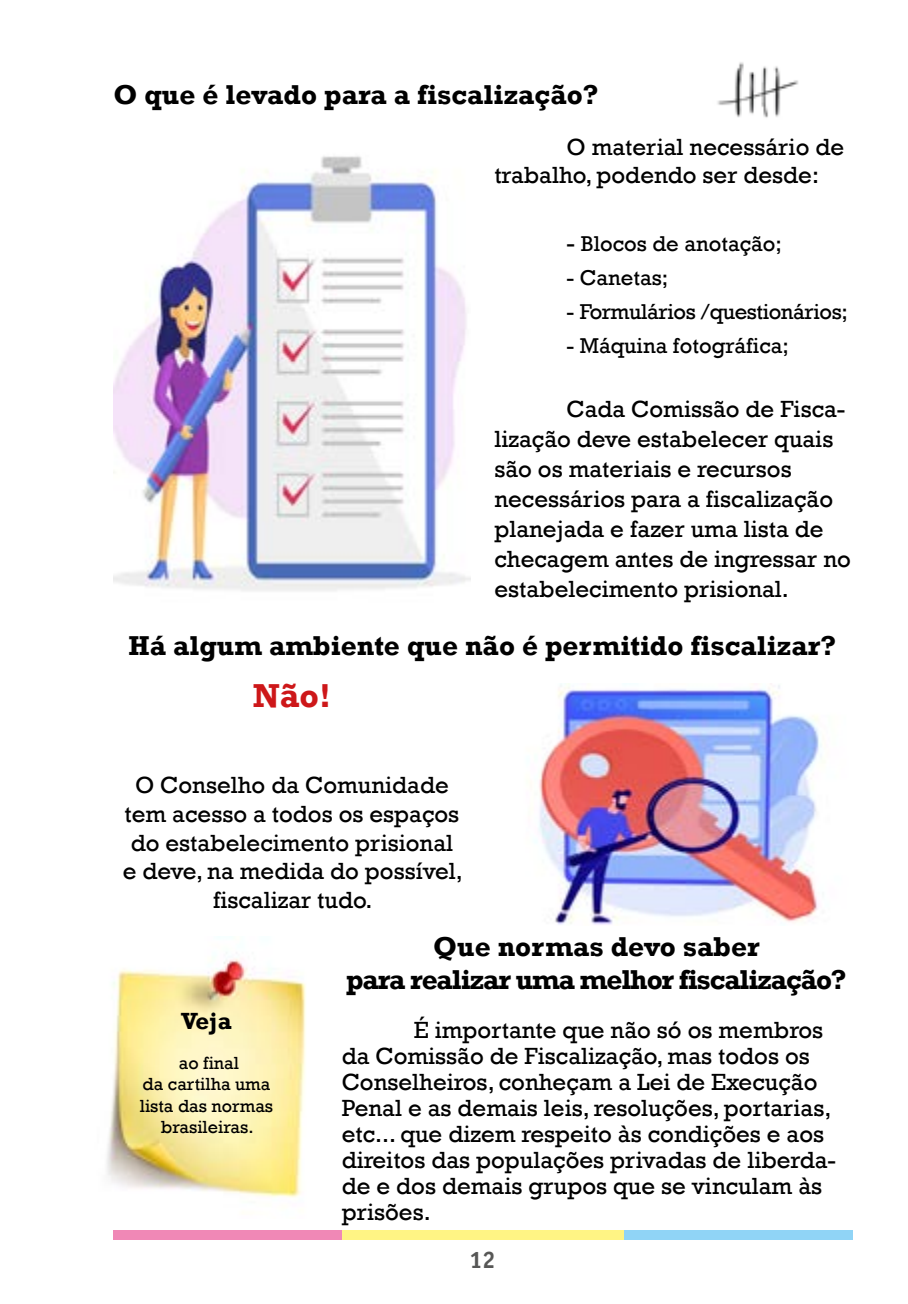
<style>
.page{position:relative;width:908px;height:1304px;background:#fff}
.page>*{position:absolute;margin:0;border:0;box-sizing:border-box;transform-origin:0 0}
.t1{font:700 34px "Rockwell";color:#cd1719}
.t2{font:700 28px "Rockwell";color:#000}
.t3{font:700 28px/33.6px "Rockwell";letter-spacing:-.04em;color:#000;text-align:center}
.t4{font:24px/26px "Rockwell";color:#000}
.t5{font:700 24px "Rockwell";color:#000}
.t6{font:700 24px "Officina Sans";color:#575756}
.t7{font:22px "Rockwell";color:#000}
.t8{font:22px "Rockwell";letter-spacing:-.02em;color:#000}
.t9{font:18px/21.6px "Rockwell";color:#000;text-align:center}
.s1{font-size:24px}
</style>
<div class="page">
<div style="left:333px;top:1230px;width:291px;height:10px;background:#fff484"></div>
<div style="left:624px;top:1230px;width:228px;height:10px;background:#90d4f6"></div>
<div style="left:113px;top:1230px;width:228px;height:10px;background:#f088b6"></div>
<img style="left:535px;top:683px;width:286px;height:242px">
<img style="left:717px;top:62px;width:82px;height:56px">
<img style="left:107px;top:958px;width:199px;height:240px">
<img style="left:113px;top:156px;width:357px;height:435px">
<p class="t2" style="left:113px;top:78px;width:486px">O que é levado para a fiscalização?</p>
<p class="t4" style="left:494px;top:133px;width:351px;line-height:28.8px;text-indent:72px">O material necessário de trabalho, podendo ser desde:</p>
<p class="t7" style="left:566px;top:231px;width:217px"><span class="s1">-</span> Blocos de anotação;</p>
<p class="t7" style="left:566px;top:265px;width:103px">- Canetas;</p>
<p class="t8" style="left:566px;top:299px;width:283px">- Formulários /questionários;</p>
<p class="t7" style="left:566px;top:333px;width:224px">- Máquina fotográfica;</p>
<p class="t4" style="left:494px;top:395px;width:358px;line-height:30px;text-indent:72px">Cada Comissão de Fisca&shy;lização deve estabelecer quais são os materiais e recursos necessários para a fiscalização planejada e fazer uma lista de checagem antes de ingressar no estabelecimento prisional.</p>
<p class="t2" style="left:128px;top:629px;width:708px">Há algum ambiente que não é permitido fiscalizar?</p>
<h1 class="t1" style="left:252px;top:675px;width:80px">Não!</h1>
<p class="t4" style="left:123px;top:771px;width:341px;line-height:28.8px;text-align:center">O Conselho da Comunidade tem acesso a todos os espaços do estabelecimento prisional e deve, na medida do possível, fiscalizar tudo.</p>
<p class="t3" style="left:346px;top:930px;width:502px">Que normas devo saber<br>para realizar uma melhor fiscalização?</p>
<p class="t4" style="left:341px;top:1017px;width:495px;text-indent:72px">É importante que não só os membros da Comissão de Fiscalização, mas todos os Conselheiros, conheçam a Lei de Execução Penal e as demais leis, resoluções, portarias, etc... que dizem respeito às condições e aos direitos das populações privadas de liberda&shy;de e dos demais grupos que se vinculam às prisões.</p>
<p class="t5" style="left:181px;top:1006px;width:52px">Veja</p>
<p class="t9" style="left:140px;top:1052px;width:135px">ao final<br>da cartilha uma lista das normas brasileiras.</p>
<p class="t6" style="left:469px;top:1244px;width:28px">12</p>
</div>
